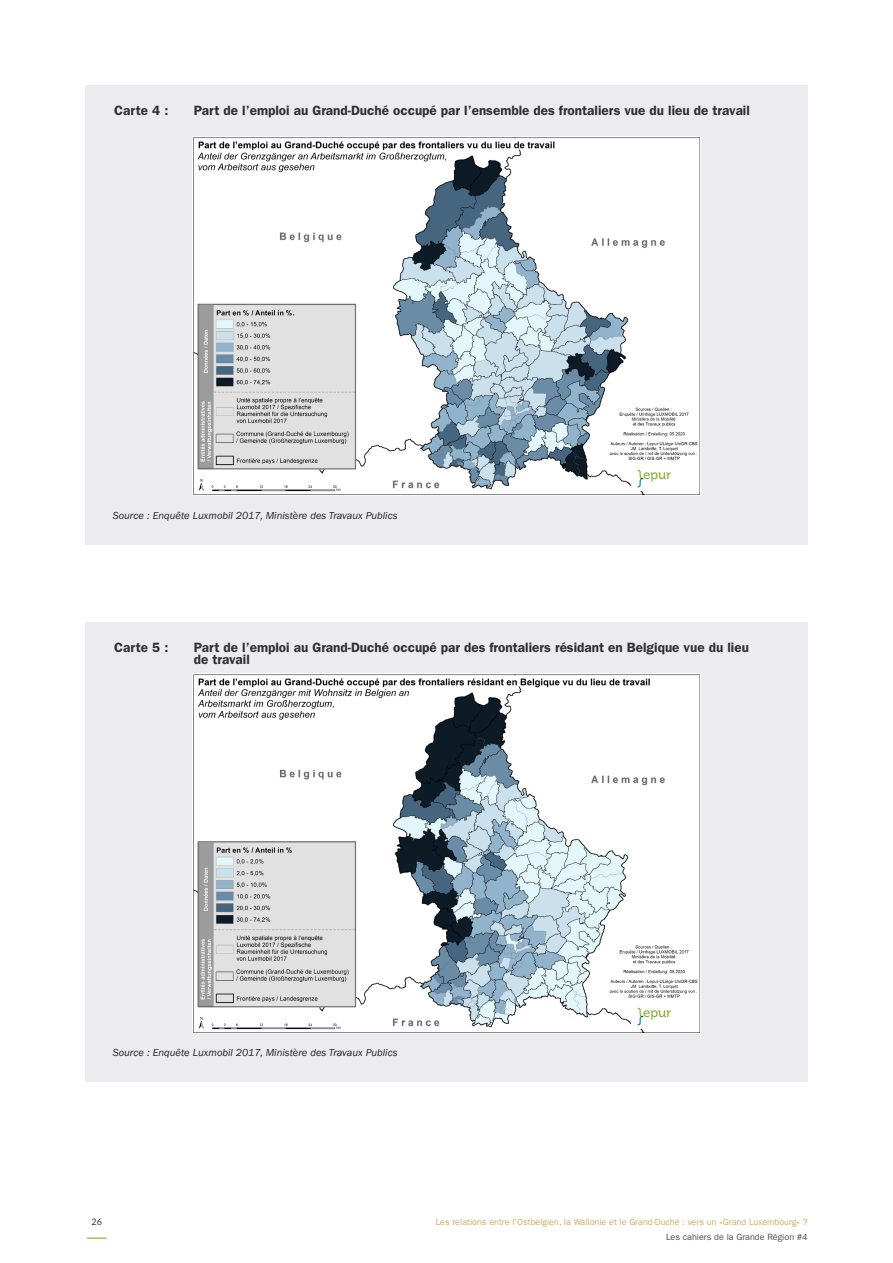
<style>
.page{position:relative;width:893px;height:1263px;background:#fff}
.page>*{position:absolute;margin:0;border:0;box-sizing:border-box;transform-origin:0 0}
.intro{font:600 13.5px/12px "ITC Franklin Gothic Std";color:#312f30}
.Sources{font:italic 10.5px "ITC Franklin Gothic Std";color:#231f20}
.t1{font:9px "ITC Franklin Gothic Std";color:#cfaa5b}
.t2{font:9px "ITC Franklin Gothic Std";color:#4a4b4c}
.t3{font:9px "Lato";color:#312f30}
</style>
<div class="page">
<hr style="left:87px;top:1237px;width:20px;height:2px;background:#cfaa5b">
<div style="left:85px;top:85px;width:723px;height:459px;background:#ececee"></div>
<img style="left:193px;top:136px;width:507px;height:360px">
<div style="left:85px;top:622px;width:723px;height:459px;background:#ececee"></div>
<img style="left:193px;top:674px;width:507px;height:359px">
<p class="intro" style="left:114px;top:104px;width:56px">Carte 4 :</p>
<p class="intro" style="left:194px;top:104px;width:558px">Part de l’emploi au Grand-Duché occupé par l’ensemble des frontaliers vue du lieu de travail</p>
<p class="Sources" style="left:113px;top:510px;width:286px">Source : Enquête Luxmobil 2017, Ministère des Travaux Publics</p>
<p class="intro" style="left:114px;top:641px;width:56px">Carte 5 :</p>
<p class="intro" style="left:194px;top:641px;width:557px">Part de l’emploi au Grand-Duché occupé par des frontaliers résidant en Belgique vue du lieu de travail</p>
<p class="Sources" style="left:113px;top:1047px;width:286px">Source : Enquête Luxmobil 2017, Ministère des Travaux Publics</p>
<p class="t3" style="left:92px;top:1215px;width:12px">26</p>
<p class="t1" style="left:436px;top:1217px;width:373px">Les relations entre l’Ostbelgien, la Wallonie et le Grand-Duché : vers un «Grand Luxembourg» ?</p>
<p class="t2" style="left:666px;top:1232px;width:143px">Les cahiers de la Grande Région #4</p>
</div>
